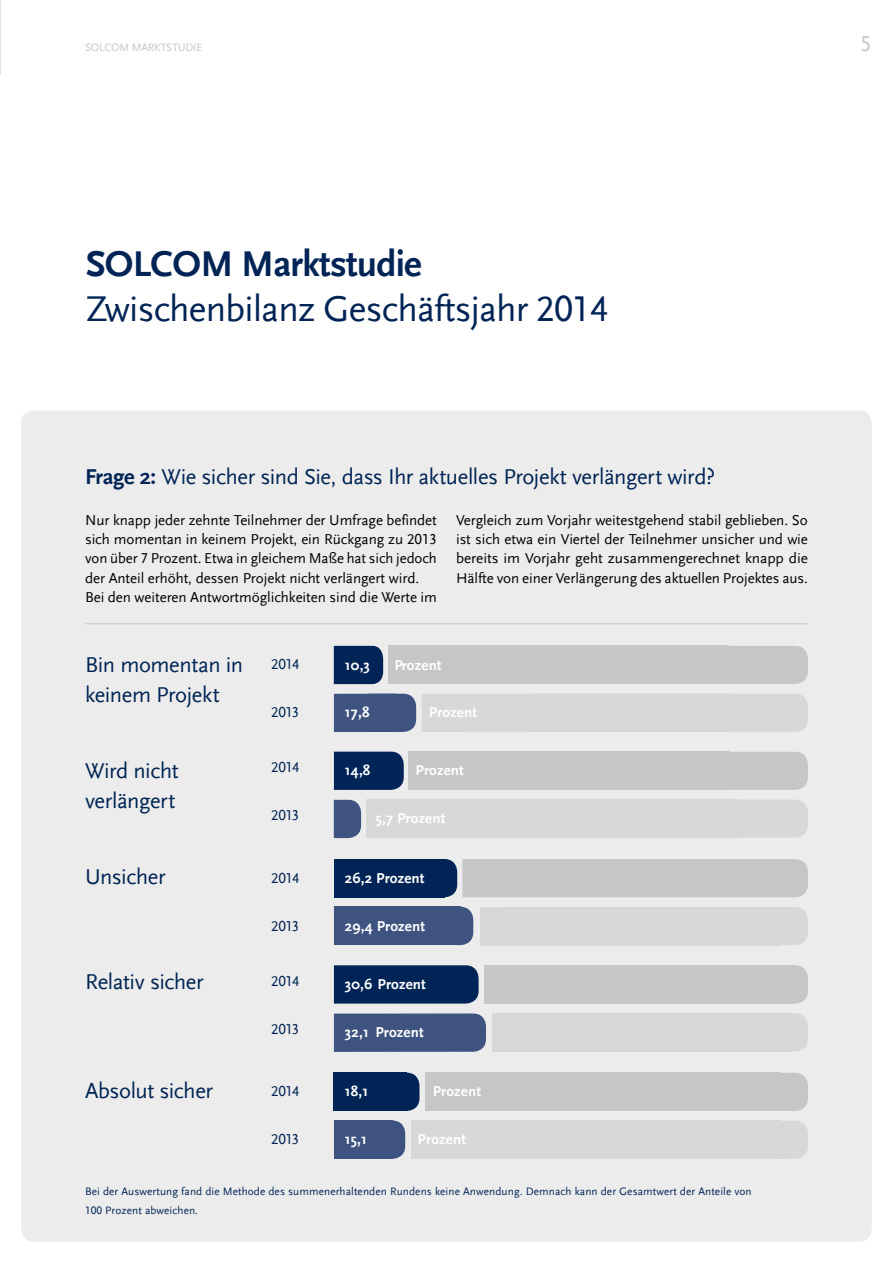
<style>
.page{position:relative;width:893px;height:1263px;background:#fff}
.page>*{position:absolute;margin:0;border:0;box-sizing:border-box;transform-origin:0 0}
.t1{font:37.5px "Scala Sans LF";letter-spacing:-.02em;color:#002455}
.t2{font:700 37.5px "Scala Sans";letter-spacing:-.02em;color:#002455}
.t3{font:22.5px/30px "Scala Sans LF";letter-spacing:-.02em;color:#002455}
.t4{font:22.5px "Scala Sans LF";color:#c5c6c6}
.t5{font:15px/19.2px "Scala Sans LF";letter-spacing:-.005em;color:#000}
.t6{font:700 15px "Scala Sans";letter-spacing:.01em;color:#fff}
.t7{font:15px "Scala Sans LF";letter-spacing:-.03em;color:#002455}
.t8{font:11.25px/19.2px "Scala Sans LF";letter-spacing:.01em;color:#002455}
.t9{font:11.25px "Scala Sans LF";letter-spacing:-.02em;color:#c5c6c6}
.s1{font-family:"Scala Sans";font-weight:700}
</style>
<div class="page">
<div style="left:21px;top:410px;width:851px;height:832px;background:#ececec;border-radius:13px"></div>
<hr style="left:0;top:0;width:1px;height:74px;background:#c5c6c6">
<hr style="left:85px;top:623px;width:723px;height:1px;background:#c5c6c6">
<div style="left:334px;top:1120px;width:59px;height:39px;background:#3f5381"></div>
<div style="left:376px;top:1120px;width:29px;height:39px;background:#3f5381;border-radius:13px"></div>
<div style="left:561px;top:646px;width:247px;height:38px;background:#c5c6c6;border-radius:13px"></div>
<div style="left:388px;top:646px;width:341px;height:38px;background:#c5c6c6"></div>
<div style="left:334px;top:646px;width:49px;height:38px;background:#002455"></div>
<div style="left:443px;top:1073px;width:365px;height:38px;background:#c5c6c6;border-radius:13px"></div>
<div style="left:462px;top:859px;width:346px;height:38px;background:#c5c6c6"></div>
<div style="left:425px;top:1073px;width:354px;height:38px;background:#c5c6c6"></div>
<div style="left:334px;top:859px;width:110px;height:38px;background:#002455"></div>
<div style="left:334px;top:1073px;width:73px;height:38px;background:#002455"></div>
<div style="left:428px;top:859px;width:29px;height:38px;background:#002455;border-radius:13px"></div>
<div style="left:391px;top:1073px;width:28px;height:38px;background:#002455;border-radius:13px"></div>
<div style="left:617px;top:752px;width:191px;height:38px;background:#c5c6c6;border-radius:13px"></div>
<div style="left:617px;top:965px;width:191px;height:38px;background:#c5c6c6;border-radius:13px"></div>
<div style="left:409px;top:752px;width:321px;height:38px;background:#c5c6c6"></div>
<div style="left:484px;top:965px;width:310px;height:38px;background:#c5c6c6"></div>
<div style="left:334px;top:752px;width:70px;height:38px;background:#002455"></div>
<div style="left:334px;top:965px;width:145px;height:38px;background:#002455"></div>
<div style="left:518px;top:694px;width:290px;height:38px;background:#d7d8d8;border-radius:13px"></div>
<div style="left:422px;top:694px;width:307px;height:38px;background:#d7d8d8"></div>
<div style="left:334px;top:694px;width:63px;height:38px;background:#3f5381"></div>
<div style="left:357px;top:694px;width:59px;height:38px;background:#3f5381;border-radius:13px"></div>
<div style="left:654px;top:799px;width:154px;height:39px;background:#d7d8d8;border-radius:13px"></div>
<div style="left:654px;top:1013px;width:154px;height:38px;background:#d7d8d8;border-radius:13px"></div>
<div style="left:366px;top:799px;width:372px;height:39px;background:#d7d8d8"></div>
<div style="left:492px;top:1013px;width:300px;height:38px;background:#d7d8d8"></div>
<svg style="left:334px;top:800px;width:27px;height:38px"></svg>
<div style="left:334px;top:1013px;width:152px;height:39px;background:#3f5381"></div>
<div style="left:494px;top:907px;width:314px;height:38px;background:#d7d8d8;border-radius:13px"></div>
<div style="left:431px;top:1121px;width:377px;height:38px;background:#d7d8d8;border-radius:13px"></div>
<div style="left:480px;top:907px;width:299px;height:38px;background:#d7d8d8"></div>
<div style="left:411px;top:1121px;width:368px;height:38px;background:#d7d8d8"></div>
<div style="left:334px;top:907px;width:127px;height:38px;background:#3f5381"></div>
<div style="left:444px;top:907px;width:29px;height:38px;background:#3f5381;border-radius:13px"></div>
<p class="t9" style="left:85px;top:41px;width:119px">SOLCOM MARKTSTUDIE</p>
<h2 class="t4" style="left:860px;top:31px;width:13px">5</h2>
<h1 class="t2" style="left:86px;top:242px;width:338px">SOLCOM Marktstudie</h1>
<h1 class="t1" style="left:86px;top:288px;width:525px">Zwischenbilanz Geschäftsjahr 2014</h1>
<h2 class="t3" style="left:85px;top:462px;width:632px"><span class="s1">Frage 2:</span> Wie sicher sind Sie, dass Ihr aktuelles Projekt verlängert wird?</h2>
<p class="t5" style="left:85px;top:511px;width:353px">Nur knapp jeder zehnte Teilnehmer der Umfrage befindet sich momentan in keinem Projekt, ein Rückgang zu 2013 von über 7 Prozent. Etwa in gleichem Maße hat sich jedoch der Anteil erhöht, dessen Projekt nicht verlängert wird.<br>Bei den weiteren Antwortmöglichkeiten sind die Werte im</p>
<p class="t5" style="left:456px;top:511px;width:353px;text-align:justify">Vergleich zum Vorjahr weitestgehend stabil geblieben. So ist sich etwa ein Viertel der Teilnehmer unsicher und wie bereits im Vorjahr geht zusammengerechnet knapp die Hälfte von einer Verlängerung des aktuellen Projektes aus.</p>
<h2 class="t3" style="left:85px;top:650px;width:159px">Bin momentan in keinem Projekt</h2>
<p class="t7" style="left:271px;top:656px;width:30px">2014</p>
<p class="t6" style="left:345px;top:656px;width:27px">10,3</p>
<p class="t6" style="left:394px;top:656px;width:49px">Prozent</p>
<p class="t7" style="left:271px;top:704px;width:30px">2013</p>
<p class="t6" style="left:345px;top:704px;width:26px">17,8</p>
<p class="t6" style="left:429px;top:704px;width:50px">Prozent</p>
<h2 class="t3" style="left:85px;top:756px;width:95px">Wird nicht verlängert</h2>
<p class="t7" style="left:271px;top:759px;width:30px">2014</p>
<p class="t7" style="left:271px;top:807px;width:30px">2013</p>
<p class="t6" style="left:345px;top:762px;width:27px">14,8</p>
<p class="t6" style="left:416px;top:762px;width:50px">Prozent</p>
<p class="t6" style="left:376px;top:810px;width:71px">5,7 Prozent</p>
<h2 class="t3" style="left:85px;top:862px;width:82px">Unsicher</h2>
<p class="t7" style="left:271px;top:870px;width:30px">2014</p>
<p class="t6" style="left:345px;top:869px;width:81px">26,2 Prozent</p>
<p class="t7" style="left:271px;top:917px;width:30px">2013</p>
<p class="t6" style="left:345px;top:917px;width:82px">29,4 Prozent</p>
<h2 class="t3" style="left:85px;top:967px;width:120px">Relativ sicher</h2>
<p class="t7" style="left:271px;top:973px;width:30px">2014</p>
<p class="t6" style="left:345px;top:976px;width:82px">30,6 Prozent</p>
<p class="t7" style="left:271px;top:1021px;width:30px">2013</p>
<p class="t6" style="left:345px;top:1023px;width:80px">32,1 Prozent</p>
<h2 class="t3" style="left:85px;top:1076px;width:130px">Absolut sicher</h2>
<p class="t7" style="left:271px;top:1083px;width:30px">2014</p>
<p class="t6" style="left:345px;top:1083px;width:25px">18,1</p>
<p class="t6" style="left:433px;top:1083px;width:50px">Prozent</p>
<p class="t7" style="left:271px;top:1131px;width:30px">2013</p>
<p class="t6" style="left:345px;top:1131px;width:24px">15,1</p>
<p class="t6" style="left:418px;top:1131px;width:50px">Prozent</p>
<p class="t8" style="left:85px;top:1182px;width:668px">Bei der Auswertung fand die Methode des summenerhaltenden Rundens keine Anwendung. Demnach kann der Gesamtwert der Anteile von<br>100 Prozent abweichen.</p>
</div>
